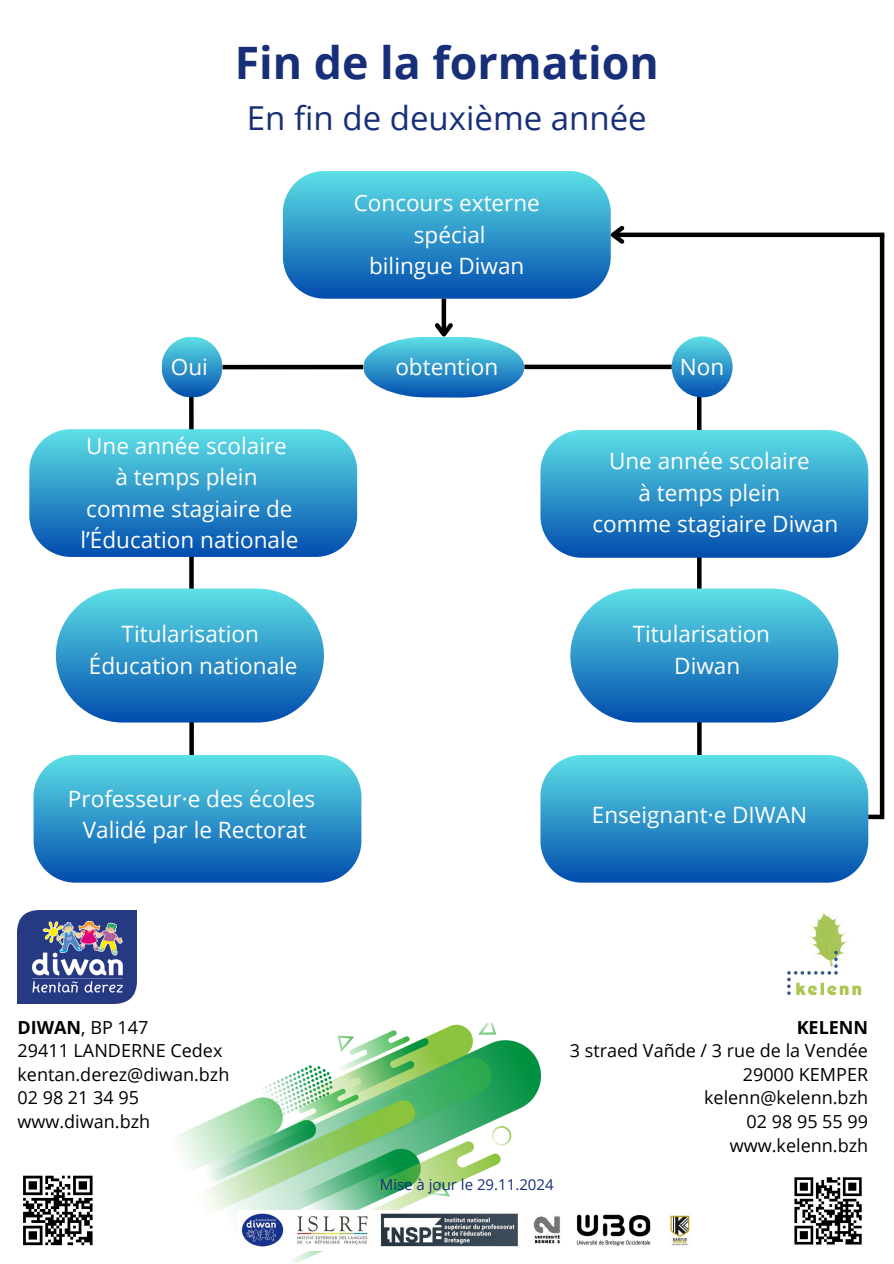
<style>
.page{position:relative;width:894px;height:1264px;background:#fff}
.page>*{position:absolute;margin:0;border:0;box-sizing:border-box;transform-origin:0 0}
.t1{font:700 44.7px "Open Sans";color:#172f78}
.t2{font:33px "Open Sans";color:#172f78}
.t3{font:22.5px/31.5px "Open Sans";color:#fff;text-align:center}
.t4{font:18px/23.7px "Open Sans";color:#000}
.t5{font:15px "Open Sans";color:#172f78}
.s1{font-weight:700}
</style>
<div class="page">
<img style="left:176px;top:1023px;width:364px;height:239px">
<img style="left:18px;top:910px;width:119px;height:93px">
<img style="left:787px;top:913px;width:75px;height:82px">
<img style="left:238px;top:1210px;width:452px;height:40px">
<img style="left:794px;top:1177px;width:68px;height:68px">
<svg style="left:23px;top:1175px;width:69px;height:70px"></svg>
<div style="left:189px;top:393px;width:5px;height:392px;background:#000"></div>
<svg style="left:29px;top:429px;width:328px;height:128px;background:#379acb"></svg>
<svg style="left:696px;top:397px;width:5px;height:358px"></svg>
<svg style="left:540px;top:430px;width:328px;height:127px;background:#379acb"></svg>
<div style="left:56px;top:588px;width:268px;height:134px;background:linear-gradient(to bottom,#5fe1e7,#024eae);border-radius:67px"></div>
<svg style="left:34px;top:755px;width:327px;height:127px;background:#3699cb"></svg>
<div style="left:570px;top:588px;width:268px;height:134px;background:linear-gradient(to bottom,#5fe1e7,#024eae);border-radius:67px"></div>
<svg style="left:540px;top:755px;width:328px;height:127px;background:#369acb"></svg>
<div style="left:161px;top:336px;width:61px;height:61px;background:linear-gradient(to bottom,#67e4e8,#004fae);border-radius:50%"></div>
<div style="left:671px;top:336px;width:61px;height:61px;background:linear-gradient(to bottom,#64e2e8,#024faf);border-radius:50%"></div>
<hr style="left:222px;top:365px;width:141px;height:4px;background:#000">
<div style="left:524px;top:364px;width:147px;height:5px;background:#000"></div>
<div style="left:441px;top:299px;width:5px;height:35px;background:#000"></div>
<svg style="left:363px;top:319px;width:161px;height:79px"></svg>
<div style="left:879px;top:235px;width:5px;height:584px;background:#000"></div>
<div style="left:613px;top:232px;width:271px;height:5px;background:#000"></div>
<svg style="left:283px;top:171px;width:345px;height:128px;background:#409ecd"></svg>
<div style="left:868px;top:814px;width:13px;height:5px;background:#000"></div>
<h1 class="t1" style="left:235px;top:31px;width:425px">Fin de la formation</h1>
<h2 class="t2" style="left:247px;top:95px;width:401px">En fin de deuxième année</h2>
<p class="t3" style="left:353px;top:187px;width:188px">Concours externe spécial<br>bilingue Diwan</p>
<p class="t3" style="left:171px;top:350px;width:39px">Oui</p>
<p class="t3" style="left:395px;top:350px;width:104px">obtention</p>
<h3 class="t3" style="left:679px;top:350px;width:46px">Non</h3>
<p class="t3" style="left:80px;top:429px;width:219px">Une année scolaire à temps plein comme stagiaire de l’Éducation nationale</p>
<h3 class="t3" style="left:89px;top:617px;width:210px">Titularisation<br>Éducation nationale</h3>
<h3 class="t3" style="left:68px;top:782px;width:249px">Professeur·e des écoles<br>Validé par le Rectorat</h3>
<h3 class="t3" style="left:592px;top:445px;width:247px">Une année scolaire<br>à temps plein<br>comme stagiaire Diwan</h3>
<p class="t3" style="left:632px;top:617px;width:139px">Titularisation<br>Diwan</p>
<p class="t3" style="left:591px;top:798px;width:216px">Enseignant·e DIWAN</p>
<h3 class="t4" style="left:18px;top:1014px;width:213px"><span class="s1">DIWAN</span>, BP 147<br>29411 LANDERNE Cedex kentan.derez@diwan.bzh<br>02 98 21 34 95 www.diwan.bzh</h3>
<p class="t4" style="left:569px;top:1014px;width:300px;text-align:right"><span class="s1">KELENN<br></span>3 straed Vañde / 3 rue de la Vendée<br>29000 KEMPER<br>kelenn@kelenn.bzh<br>02 98 95 55 99<br>www.kelenn.bzh</p>
<h3 class="t5" style="left:379px;top:1173px;width:175px">Mise à jour le 29.11.2024</h3>
</div>
